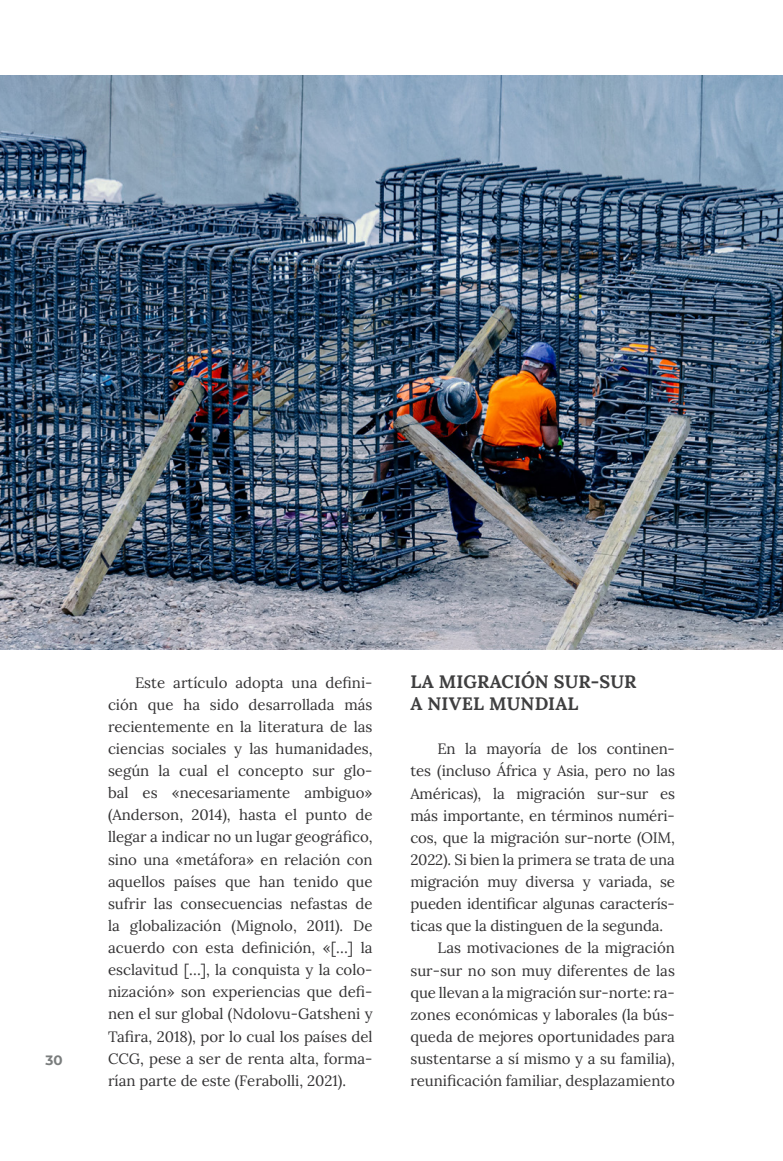
<style>
.page{position:relative;width:783px;height:1161px;background:#fff}
.page>*{position:absolute;margin:0;border:0;box-sizing:border-box;transform-origin:0 0}
.Titulillos_cuerpo_1{font:700 18px/22.2px "Lora";letter-spacing:.01em;color:#3e3e3f}
.Cuerpo{font:15px/22px "Lora";color:#333233;text-align:justify}
.t1{font:700 13.5px "Montserrat";color:#7a7d7d}
</style>
<div class="page">
<img style="left:0;top:75px;width:783px;height:575px">
<p class="t1" style="left:45px;top:1051px;width:19px">30</p>
<p class="Cuerpo" style="left:108px;top:670px;width:266px;text-indent:27px">Este artículo adopta una defini&shy;ción que ha sido desarrollada más recientemente en la literatura de las ciencias sociales y las humanidades, según la cual el concepto sur glo&shy;bal es «necesariamente ambiguo» (Anderson, 2014), hasta el punto de llegar a indicar no un lugar geográfico, sino una «metáfora» en relación con aquellos países que han tenido que sufrir las consecuencias nefastas de la globalización (Mignolo, 2011). De acuerdo con esta definición, «[…] la esclavitud […], la conquista y la colo&shy;nización» son experiencias que defi&shy;nen el sur global (Ndolovu-Gatsheni y Tafira, 2018), por lo cual los países del CCG, pese a ser de renta alta, forma&shy;rían parte de este (Ferabolli, 2021).</p>
<p class="Titulillos_cuerpo_1" style="left:410px;top:669px;width:228px">LA MIGRACIÓN SUR-SUR<br>A NIVEL MUNDIAL</p>
<p class="Cuerpo" style="left:410px;top:737px;width:266px;text-indent:27px">En la mayoría de los continen&shy;tes (incluso África y Asia, pero no las Américas), la migración sur-sur es más importante, en términos numéri&shy;cos, que la migración sur-norte (OIM, 2022). Si bien la primera se trata de una migración muy diversa y variada, se pueden identificar algunas caracterís&shy;ticas que la distinguen de la segunda.</p>
<p class="Cuerpo" style="left:410px;top:936px;width:266px;text-indent:27px">Las motivaciones de la migración sur-sur no son muy diferentes de las que llevan a la migración sur-norte: ra&shy;zones económicas y laborales (la bús&shy;queda de mejores oportunidades para sustentarse a sí mismo y a su familia), reunificación familiar, desplazamiento</p>
</div>
